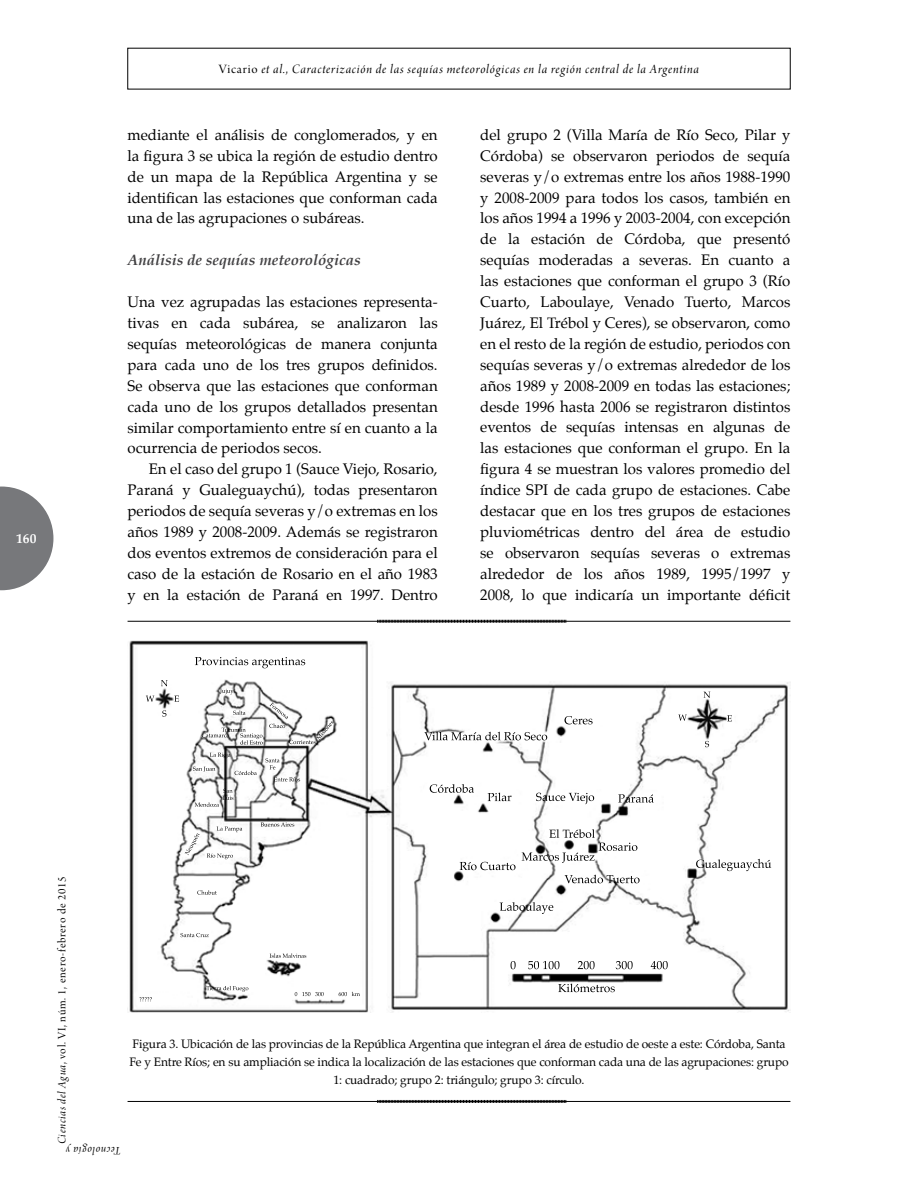
<style>
.page{position:relative;width:918px;height:1188px;background:#fff}
.page>*{position:absolute;margin:0;border:0;box-sizing:border-box;transform-origin:0 0}
.t1{font:15px/20.9px "Palatino";color:#000;text-align:justify}
.t2{font:italic 700 15px "Palatino";color:#414042}
.t3{font:13.5px "Arno Pro Italic Display";letter-spacing:.06em;color:#000}
.t4{font:700 13.5px "Palatino";color:#fff}
.t5{font:12px/18px "Palatino";letter-spacing:-.01em;color:#000;text-align:center}
.t6{font:12px "Arno Pro Display";letter-spacing:.055em;color:#000}
.t7{font:12px "Arno Pro Italic Display";color:#000}
.s1{font-family:"Arno Pro Display"}
.s2{font-family:"Arno Pro Italic Display"}
</style>
<div class="page">
<svg style="left:0;top:487px;width:53px;height:103px"></svg>
<img style="left:127px;top:640px;width:664px;height:372px">
<img style="left:195px;top:657px;width:109px;height:8px">
<img style="left:564px;top:716px;width:29px;height:8px">
<img style="left:436px;top:732px;width:65px;height:8px">
<img style="left:430px;top:784px;width:38px;height:9px">
<img style="left:488px;top:793px;width:23px;height:8px">
<img style="left:536px;top:793px;width:51px;height:8px">
<img style="left:618px;top:794px;width:35px;height:9px">
<img style="left:549px;top:829px;width:46px;height:9px">
<img style="left:599px;top:843px;width:38px;height:8px">
<img style="left:522px;top:853px;width:56px;height:10px">
<img style="left:565px;top:875px;width:67px;height:8px">
<img style="left:696px;top:859px;width:68px;height:9px">
<img style="left:460px;top:862px;width:49px;height:8px">
<img style="left:500px;top:902px;width:53px;height:9px">
<img style="left:543px;top:961px;width:125px;height:8px">
<img style="left:558px;top:984px;width:54px;height:8px">
<svg style="left:704px;top:692px;width:6px;height:6px"></svg>
<svg style="left:705px;top:741px;width:4px;height:6px"></svg>
<svg style="left:727px;top:715px;width:5px;height:6px"></svg>
<svg style="left:678px;top:715px;width:9px;height:6px"></svg>
<svg style="left:161px;top:680px;width:7px;height:6px"></svg>
<svg style="left:162px;top:710px;width:4px;height:7px"></svg>
<svg style="left:174px;top:696px;width:5px;height:6px"></svg>
<svg style="left:146px;top:696px;width:8px;height:6px"></svg>
<svg style="left:220px;top:689px;width:10px;height:5px"></svg>
<svg style="left:233px;top:710px;width:12px;height:5px"></svg>
<svg style="left:270px;top:702px;width:8px;height:9px"></svg>
<img style="left:269px;top:723px;width:14px;height:5px">
<svg style="left:222px;top:728px;width:12px;height:4px"></svg>
<img style="left:202px;top:733px;width:24px;height:4px">
<img style="left:240px;top:733px;width:22px;height:5px">
<img style="left:210px;top:753px;width:17px;height:5px">
<img style="left:193px;top:767px;width:15px;height:5px">
<img style="left:235px;top:771px;width:19px;height:4px">
<svg style="left:266px;top:758px;width:11px;height:4px"></svg>
<img style="left:274px;top:777px;width:21px;height:4px">
<svg style="left:327px;top:721px;width:7px;height:8px"></svg>
<img style="left:289px;top:740px;width:27px;height:4px">
<svg style="left:223px;top:789px;width:10px;height:4px"></svg>
<img style="left:195px;top:802px;width:18px;height:5px">
<img style="left:261px;top:822px;width:33px;height:5px">
<img style="left:217px;top:827px;width:22px;height:5px">
<svg style="left:194px;top:834px;width:6px;height:7px"></svg>
<img style="left:207px;top:854px;width:26px;height:4px">
<img style="left:197px;top:890px;width:14px;height:5px">
<img style="left:181px;top:933px;width:24px;height:4px">
<img style="left:208px;top:986px;width:28px;height:4px">
<img style="left:270px;top:953px;width:23px;height:5px">
<img style="left:302px;top:992px;width:53px;height:4px">
<svg style="left:139px;top:997px;width:13px;height:3px"></svg>
<hr style="left:128px;top:1101px;width:662px;height:1px;background:#000">
<svg style="left:377px;top:1100px;width:190px;height:3px"></svg>
<hr style="left:128px;top:621px;width:662px;height:1px;background:#000">
<svg style="left:377px;top:620px;width:190px;height:3px"></svg>
<p class="t4" style="left:16px;top:526px;width:22px">160</p>
<p class="t3" style="left:219px;top:61px;width:482px"><span class="s1">Vicario</span> et al.<span class="s1">,</span> Caracterización de las sequías meteorológicas en la región central de la Argentina</p>
<p class="t1" style="left:128px;top:124px;width:312px">mediante el análisis de conglomerados, y en la figura 3 se ubica la región de estudio dentro de un mapa de la República Argentina y se identifican las estaciones que conforman cada una de las agrupaciones o subáreas.</p>
<p class="t2" style="left:128px;top:248px;width:235px">Análisis de sequías meteorológicas</p>
<p class="t1" style="left:128px;top:292px;width:312px">Una vez agrupadas las estaciones representa&shy;tivas en cada subárea, se analizaron las sequías meteorológicas de manera conjunta para cada uno de los tres grupos definidos.<br>Se observa que las estaciones que conforman cada uno de los grupos detallados presentan similar comportamiento entre sí en cuanto a la ocurrencia de periodos secos.</p>
<p class="t1" style="left:128px;top:459px;width:312px;text-indent:21px">En el caso del grupo 1 (Sauce Viejo, Rosario, Paraná y Gualeguaychú), todas presentaron periodos de sequía severas y/o extremas en los años 1989 y 2008-2009. Además se registraron dos eventos extremos de consideración para el caso de la estación de Rosario en el año 1983 y en la estación de Paraná en 1997. Dentro</p>
<p class="t1" style="left:480px;top:124px;width:312px">del grupo 2 (Villa María de Río Seco, Pilar y Córdoba) se observaron periodos de sequía severas y/o extremas entre los años 1988-1990 y 2008-2009 para todos los casos, también en los años 1994 a 1996 y 2003-2004, con excepción de la estación de Córdoba, que presentó sequías moderadas a severas. En cuanto a las estaciones que conforman el grupo 3 (Río Cuarto, Laboulaye, Venado Tuerto, Marcos Juárez, El Trébol y Ceres), se observaron, como en el resto de la región de estudio, periodos con sequías severas y/o extremas alrededor de los años 1989 y 2008-2009 en todas las estaciones; desde 1996 hasta 2006 se registraron distintos eventos de sequías intensas en algunas de las estaciones que conforman el grupo. En la figura 4 se muestran los valores promedio del índice SPI de cada grupo de estaciones. Cabe destacar que en los tres grupos de estaciones pluviométricas dentro del área de estudio se observaron sequías severas o extremas alrededor de los años 1989, 1995/1997 y 2008, lo que indicaría un importante déficit</p>
<p class="t6" style="left:55px;top:1144px;width:269px;rotate:-90deg"><span class="s2">Ciencias del Agua</span>, vol. VI, núm. 1, enero-febrero de 2015</p>
<p class="t7" style="left:121px;top:1157px;width:57px;rotate:-180deg">aígolonceT y</p>
<p class="t5" style="left:129px;top:1035px;width:661px">Figura 3. Ubicación de las provincias de la República Argentina que integran el área de estudio de oeste a este: Córdoba, Santa<br>Fe y Entre Ríos; en su ampliación se indica la localización de las estaciones que conforman cada una de las agrupaciones: grupo<br>1: cuadrado; grupo 2: triángulo; grupo 3: círculo.</p>
</div>
